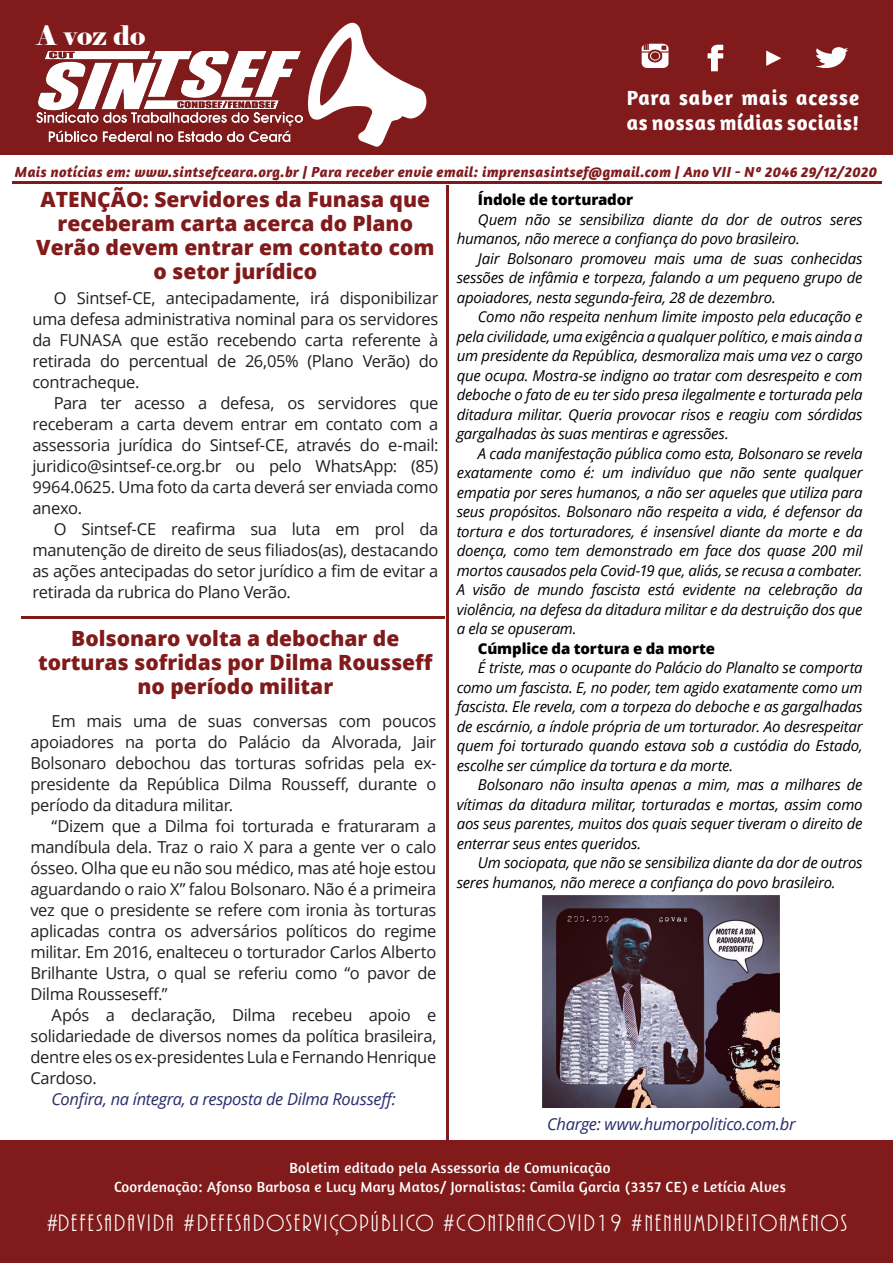
<style>
.page{position:relative;width:893px;height:1263px;background:#fff}
.page>*{position:absolute;margin:0;border:0;box-sizing:border-box;transform-origin:0 0}
.t1{font:26.85px "Elephant";color:#fff}
.t2{font:24.6px "ARBONNIE";letter-spacing:.09em;color:#fff}
.t3{font:800 21px/24px "Open Sans";color:#811a1b;text-align:center}
.t4{font:700 21px/25.2px "Amaranth";letter-spacing:.03em;color:#fff}
.t5{font:16.5px/21px "Open Sans";letter-spacing:-.02em;color:#231f20;text-align:justify}
.t6{font:italic 16.5px "Open Sans";letter-spacing:-.02em;color:#292b6c}
.t7{font:italic 15px/19.5px "Open Sans";letter-spacing:-.015em;color:#000001;text-align:justify}
.t8{font:15px "Amaranth";letter-spacing:.02em;color:#fff}
.t9{font:italic 700 15px "Amaranth";letter-spacing:.01em;color:#811a1b}
.t10{font:800 15px "Open Sans";letter-spacing:-.01em;color:#000001}
</style>
<div class="page">
<div style="left:0;top:0;width:893px;height:154px;background:#811a1b"></div>
<svg style="left:307px;top:22px;width:120px;height:125px"></svg>
<div style="left:0;top:1140px;width:893px;height:123px;background:#811a1b"></div>
<img style="left:37px;top:51px;width:265px;height:90px">
<hr style="left:13px;top:181px;width:869px;height:2px;background:#811a1b">
<hr style="left:22px;top:616px;width:423px;height:3px;background:#811a1b">
<hr style="left:446px;top:185px;width:2px;height:959px;background:#811a1b">
<img style="left:641px;top:43px;width:28px;height:25px">
<img style="left:707px;top:44px;width:17px;height:28px">
<img style="left:766px;top:50px;width:16px;height:16px">
<img style="left:815px;top:47px;width:34px;height:21px">
<img style="left:542px;top:895px;width:237px;height:212px">
<p class="t1" style="left:37px;top:18px;width:110px">A voz do</p>
<p class="t4" style="left:627px;top:84px;width:234px">Para saber mais acesse as nossas mídias sociais!</p>
<p class="t9" style="left:15px;top:163px;width:864px">Mais notícias em: www.sintsefceara.org.br | Para receber envie email: imprensasintsef@gmail.com | Ano VII - Nº 2046 29/12/2020</p>
<p class="t3" style="left:36px;top:187px;width:400px">ATENÇÃO: Servidores da Funasa que receberam carta acerca do Plano<br>Verão devem entrar em contato com o setor jurídico</p>
<p class="t10" style="left:478px;top:188px;width:157px">Índole de torturador</p>
<p class="t7" style="left:457px;top:209px;width:407px;text-indent:21px">Quem não se sensibiliza diante da dor de outros seres humanos, não merece a confiança do povo brasileiro.</p>
<p class="t7" style="left:457px;top:248px;width:407px;text-indent:21px">Jair Bolsonaro promoveu mais uma de suas conhecidas sessões de infâmia e torpeza, falando a um pequeno grupo de apoiadores, nesta segunda-feira, 28 de dezembro.</p>
<p class="t7" style="left:457px;top:307px;width:407px;text-indent:21px">Como não respeita nenhum limite imposto pela educação e pela civilidade, uma exigência a qualquer político, e mais ainda a um presidente da República, desmoraliza mais uma vez o cargo que ocupa. Mostra-se indigno ao tratar com desrespeito e com deboche o fato de eu ter sido presa ilegalmente e torturada pela ditadura militar. Queria provocar risos e reagiu com sórdidas gargalhadas às suas mentiras e agressões.</p>
<p class="t7" style="left:457px;top:443px;width:407px;text-indent:21px">A cada manifestação pública como esta, Bolsonaro se revela exatamente como é: um indivíduo que não sente qualquer empatia por seres humanos, a não ser aqueles que utiliza para seus propósitos. Bolsonaro não respeita a vida, é defensor da tortura e dos torturadores, é insensível diante da morte e da doença, como tem demonstrado em face dos quase 200 mil mortos causados pela Covid-19 que, aliás, se recusa a combater.<br>A visão de mundo fascista está evidente na celebração da violência, na defesa da ditadura militar e da destruição dos que a ela se opuseram.</p>
<p class="t10" style="left:478px;top:637px;width:239px">Cúmplice da tortura e da morte</p>
<p class="t7" style="left:457px;top:658px;width:408px;text-indent:21px">É triste, mas o ocupante do Palácio do Planalto se comporta como um fascista. E, no poder, tem agido exatamente como um fascista. Ele revela, com a torpeza do deboche e as gargalhadas de escárnio, a índole própria de um torturador. Ao desrespeitar quem foi torturado quando estava sob a custódia do Estado, escolhe ser cúmplice da tortura e da morte.</p>
<p class="t7" style="left:457px;top:775px;width:407px;text-indent:21px">Bolsonaro não insulta apenas a mim, mas a milhares de vítimas da ditadura militar, torturadas e mortas, assim como aos seus parentes, muitos dos quais sequer tiveram o direito de enterrar seus entes queridos.</p>
<p class="t7" style="left:457px;top:853px;width:407px;text-indent:21px">Um sociopata, que não se sensibiliza diante da dor de outros seres humanos, não merece a confiança do povo brasileiro.</p>
<p class="t5" style="left:32px;top:287px;width:407px;text-indent:21px">O Sintsef-CE, antecipadamente, irá disponibilizar uma defesa administrativa nominal para os servidores da FUNASA que estão recebendo carta referente à retirada do percentual de 26,05% (Plano Verão) do contracheque.</p>
<p class="t5" style="left:32px;top:392px;width:408px;text-indent:21px">Para ter acesso a defesa, os servidores que receberam a carta devem entrar em contato com a assessoria jurídica do Sintsef-CE, através do e-mail: juridico@sintsef-ce.org.br ou pelo WhatsApp: (85)<br>9964.0625. Uma foto da carta deverá ser enviada como anexo.</p>
<p class="t5" style="left:32px;top:518px;width:407px;text-indent:21px">O Sintsef-CE reafirma sua luta em prol da manutenção de direito de seus filiados(as), destacando as ações antecipadas do setor jurídico a fim de evitar a retirada da rubrica do Plano Verão.</p>
<p class="t3" style="left:38px;top:625px;width:397px">Bolsonaro volta a debochar de torturas sofridas por Dilma Rousseff no período militar</p>
<p class="t5" style="left:30px;top:710px;width:407px;text-indent:21px">Em mais uma de suas conversas com poucos apoiadores na porta do Palácio da Alvorada, Jair Bolsonaro debochou das torturas sofridas pela ex&shy;presidente da República Dilma Rousseff, durante o período da ditadura militar.</p>
<p class="t5" style="left:30px;top:815px;width:408px;text-indent:21px">“Dizem que a Dilma foi torturada e fraturaram a mandíbula dela. Traz o raio X para a gente ver o calo ósseo. Olha que eu não sou médico, mas até hoje estou aguardando o raio X” falou Bolsonaro. Não é a primeira vez que o presidente se refere com ironia às torturas aplicadas contra os adversários políticos do regime militar. Em 2016, enalteceu o torturador Carlos Alberto Brilhante Ustra, o qual se referiu como “o pavor de Dilma Rousseseff.”</p>
<p class="t5" style="left:30px;top:1004px;width:407px;text-indent:21px">Após a declaração, Dilma recebeu apoio e solidariedade de diversos nomes da política brasileira, dentre eles os ex-presidentes Lula e Fernando Henrique Cardoso.</p>
<p class="t6" style="left:52px;top:1088px;width:346px">Confira, na íntegra, a resposta de Dilma Rousseff:</p>
<p class="t6" style="left:547px;top:1112px;width:250px">Charge: www.humorpolitico.com.br</p>
<p class="t8" style="left:289px;top:1159px;width:323px">Boletim editado pela Assessoria de Comunicação</p>
<p class="t8" style="left:114px;top:1178px;width:673px">Coordenação: Afonso Barbosa e Lucy Mary Matos/ Jornalistas: Camila Garcia (3357 CE) e Letícia Alves</p>
<p class="t2" style="left:47px;top:1210px;width:801px">#DEFESADAVIDA #DEFESADOSERVIÇOPÚBLICO #CONTRAACOVID19 #NENHUMDIREITOAMENOS</p>
</div>
